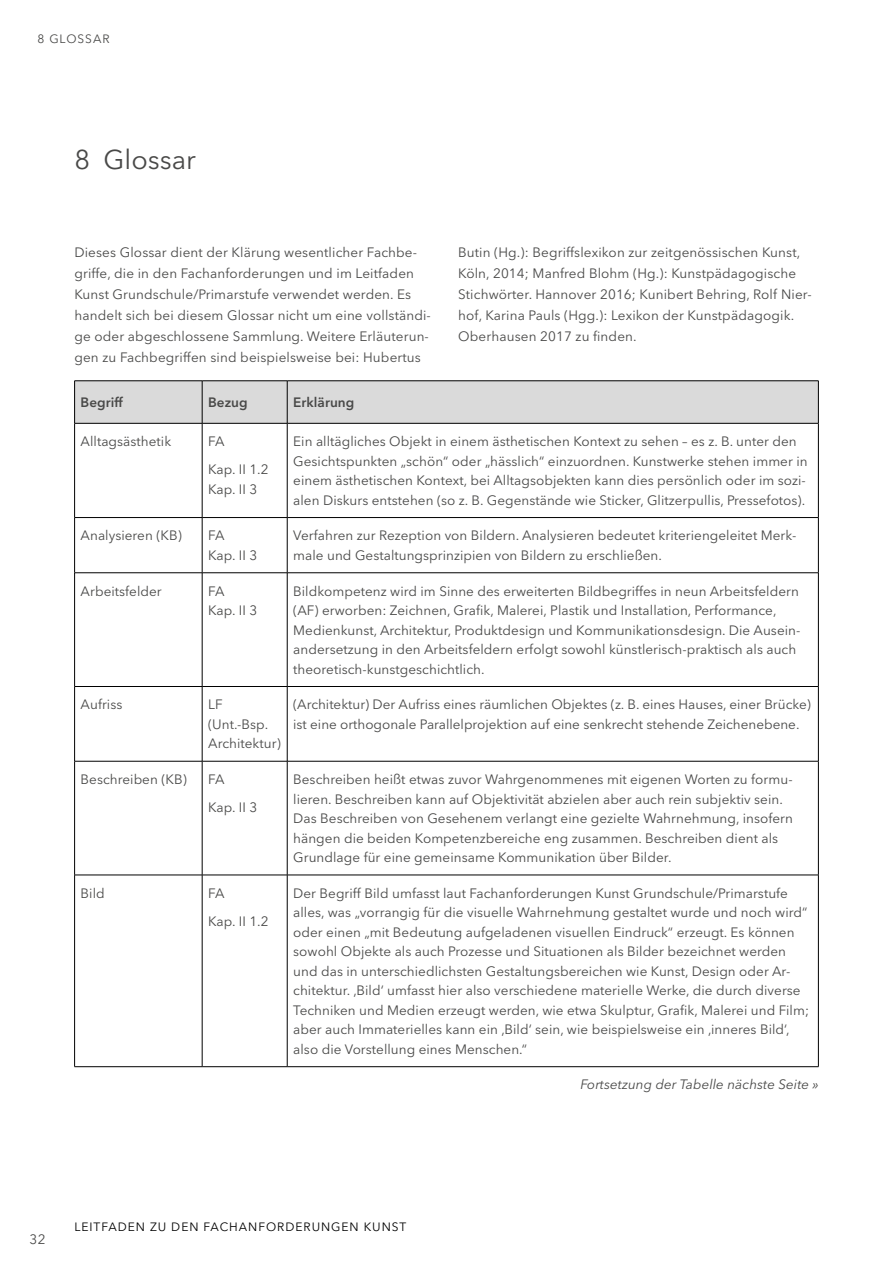
<style>
.page{position:relative;width:893px;height:1263px;background:#fff}
.page>*{position:absolute;margin:0;border:0;box-sizing:border-box;transform-origin:0 0}
.t1{font:27px "Avenir Next LT Pro";color:#494948}
.t2{font:13.5px/19.5px "Avenir Next LT Pro";letter-spacing:.005em;color:#494948}
.t3{font:italic 13.5px "Avenir Next LT Pro";letter-spacing:.005em;color:#494948}
.t4{font:600 13.5px "Avenir Next LT Pro";letter-spacing:.005em;color:#494948}
.t5{font:12px "Avenir Next LT Pro";letter-spacing:.08em;color:#000}
.t6{font:12px "Avenir Next LT Pro";letter-spacing:.08em;color:#494948}
</style>
<div class="page">
<div style="left:75px;top:381px;width:743px;height:42px;background:#dadada"></div>
<hr style="left:74px;top:380px;width:128px;height:1px;background:#000">
<hr style="left:74px;top:381px;width:1px;height:42px;background:#000">
<hr style="left:202px;top:380px;width:85px;height:1px;background:#000">
<hr style="left:202px;top:381px;width:1px;height:42px;background:#000">
<hr style="left:287px;top:380px;width:532px;height:1px;background:#000">
<hr style="left:287px;top:381px;width:1px;height:42px;background:#000">
<hr style="left:818px;top:381px;width:1px;height:42px;background:#000">
<hr style="left:74px;top:423px;width:128px;height:1px;background:#000">
<hr style="left:74px;top:423px;width:1px;height:94px;background:#000">
<hr style="left:202px;top:423px;width:85px;height:1px;background:#000">
<hr style="left:202px;top:423px;width:1px;height:94px;background:#000">
<hr style="left:287px;top:423px;width:532px;height:1px;background:#000">
<hr style="left:287px;top:423px;width:1px;height:94px;background:#000">
<hr style="left:818px;top:423px;width:1px;height:94px;background:#000">
<hr style="left:74px;top:517px;width:128px;height:1px;background:#000">
<hr style="left:74px;top:518px;width:1px;height:55px;background:#000">
<hr style="left:202px;top:517px;width:85px;height:1px;background:#000">
<hr style="left:202px;top:518px;width:1px;height:55px;background:#000">
<hr style="left:287px;top:517px;width:532px;height:1px;background:#000">
<hr style="left:287px;top:518px;width:1px;height:55px;background:#000">
<hr style="left:818px;top:518px;width:1px;height:55px;background:#000">
<hr style="left:74px;top:572px;width:128px;height:1px;background:#000">
<hr style="left:74px;top:573px;width:1px;height:113px;background:#000">
<hr style="left:202px;top:572px;width:85px;height:1px;background:#000">
<hr style="left:202px;top:573px;width:1px;height:113px;background:#000">
<hr style="left:287px;top:572px;width:532px;height:1px;background:#000">
<hr style="left:287px;top:573px;width:1px;height:113px;background:#000">
<hr style="left:818px;top:573px;width:1px;height:113px;background:#000">
<hr style="left:74px;top:686px;width:128px;height:1px;background:#000">
<hr style="left:74px;top:687px;width:1px;height:74px;background:#000">
<hr style="left:202px;top:686px;width:85px;height:1px;background:#000">
<hr style="left:202px;top:687px;width:1px;height:74px;background:#000">
<hr style="left:287px;top:686px;width:532px;height:1px;background:#000">
<hr style="left:287px;top:687px;width:1px;height:74px;background:#000">
<hr style="left:818px;top:687px;width:1px;height:74px;background:#000">
<hr style="left:74px;top:761px;width:128px;height:1px;background:#000">
<hr style="left:74px;top:761px;width:1px;height:114px;background:#000">
<hr style="left:202px;top:761px;width:85px;height:1px;background:#000">
<hr style="left:202px;top:761px;width:1px;height:114px;background:#000">
<hr style="left:287px;top:761px;width:532px;height:1px;background:#000">
<hr style="left:287px;top:761px;width:1px;height:114px;background:#000">
<hr style="left:818px;top:761px;width:1px;height:114px;background:#000">
<hr style="left:74px;top:875px;width:128px;height:1px;background:#000">
<hr style="left:74px;top:875px;width:1px;height:191px;background:#000">
<hr style="left:202px;top:875px;width:85px;height:1px;background:#000">
<hr style="left:202px;top:875px;width:1px;height:191px;background:#000">
<hr style="left:287px;top:875px;width:532px;height:1px;background:#000">
<hr style="left:287px;top:875px;width:1px;height:191px;background:#000">
<hr style="left:818px;top:875px;width:1px;height:191px;background:#000">
<hr style="left:74px;top:1066px;width:128px;height:1px;background:#000">
<hr style="left:202px;top:1066px;width:85px;height:1px;background:#000">
<hr style="left:287px;top:1066px;width:532px;height:1px;background:#000">
<p class="t6" style="left:37px;top:32px;width:74px">8 GLOSSAR</p>
<h1 class="t1" style="left:74px;top:144px;width:123px">8 Glossar</h1>
<p class="t2" style="left:74px;top:242px;width:358px;line-height:21px">Dieses Glossar dient der Klärung wesentlicher Fachbe&shy;griffe, die in den Fachanforderungen und im Leitfaden Kunst Grundschule/Primarstufe verwendet werden. Es handelt sich bei diesem Glossar nicht um eine vollständi&shy;ge oder abgeschlossene Sammlung. Weitere Erläuterun&shy;gen zu Fachbegriffen sind beispielsweise bei: Hubertus</p>
<p class="t2" style="left:458px;top:242px;width:355px;line-height:21px">Butin (Hg.): Begriffslexikon zur zeitgenössischen Kunst, Köln, 2014; Manfred Blohm (Hg.): Kunstpädagogische Stichwörter. Hannover 2016; Kunibert Behring, Rolf Nier&shy;hof, Karina Pauls (Hgg.): Lexikon der Kunstpädagogik.<br>Oberhausen 2017 zu finden.</p>
<p class="t4" style="left:81px;top:394px;width:44px">Begriff</p>
<p class="t4" style="left:208px;top:394px;width:41px">Bezug</p>
<p class="t4" style="left:293px;top:394px;width:63px">Erklärung</p>
<p class="t2" style="left:81px;top:432px;width:92px">Alltagsästhetik</p>
<p class="t2" style="left:208px;top:427px;width:62px;line-height:28px">FA<br>Kap. II 1.2</p>
<p class="t2" style="left:208px;top:479px;width:51px">Kap. II 3</p>
<p class="t2" style="left:293px;top:432px;width:516px">Ein alltägliches Objekt in einem ästhetischen Kontext zu sehen – es z. B. unter den Gesichtspunkten „schön“ oder „hässlich“ einzuordnen. Kunstwerke stehen immer in einem ästhetischen Kontext, bei Alltagsobjekten kann dies persönlich oder im sozi&shy;alen Diskurs entstehen (so z. B. Gegenstände wie Sticker, Glitzerpullis, Pressefotos).</p>
<p class="t2" style="left:81px;top:526px;width:103px">Analysieren (KB)</p>
<p class="t2" style="left:208px;top:526px;width:51px">FA<br>Kap. II 3</p>
<p class="t2" style="left:293px;top:526px;width:505px">Verfahren zur Rezeption von Bildern. Analysieren bedeutet kriteriengeleitet Merk&shy;male und Gestaltungsprinzipien von Bildern zu erschließen.</p>
<p class="t2" style="left:81px;top:581px;width:83px">Arbeitsfelder</p>
<p class="t2" style="left:208px;top:581px;width:51px">FA<br>Kap. II 3</p>
<p class="t2" style="left:293px;top:581px;width:509px">Bildkompetenz wird im Sinne des erweiterten Bildbegriffes in neun Arbeitsfeldern (AF) erworben: Zeichnen, Grafik, Malerei, Plastik und Installation, Performance, Medienkunst, Architektur, Produktdesign und Kommunikationsdesign. Die Ausein&shy;andersetzung in den Arbeitsfeldern erfolgt sowohl künstlerisch-praktisch als auch theoretisch-kunstgeschichtlich.</p>
<p class="t2" style="left:81px;top:695px;width:43px">Aufriss</p>
<p class="t2" style="left:208px;top:695px;width:74px">LF (Unt.-Bsp.<br>Architektur)</p>
<p class="t2" style="left:293px;top:695px;width:519px">(Architektur) Der Aufriss eines räumlichen Objektes (z. B. eines Hauses, einer Brücke) ist eine orthogonale Parallelprojektion auf eine senkrecht stehende Zeichenebene.</p>
<p class="t2" style="left:81px;top:770px;width:108px">Beschreiben (KB)</p>
<p class="t2" style="left:208px;top:765px;width:51px;line-height:28px">FA<br>Kap. II 3</p>
<p class="t2" style="left:293px;top:770px;width:501px">Beschreiben heißt etwas zuvor Wahrgenommenes mit eigenen Worten zu formu&shy;lieren. Beschreiben kann auf Objektivität abzielen aber auch rein subjektiv sein.<br>Das Beschreiben von Gesehenem verlangt eine gezielte Wahrnehmung, insofern hängen die beiden Kompetenzbereiche eng zusammen. Beschreiben dient als Grundlage für eine gemeinsame Kommunikation über Bilder.</p>
<p class="t2" style="left:81px;top:883px;width:26px">Bild</p>
<p class="t2" style="left:208px;top:879px;width:62px;line-height:28px">FA<br>Kap. II 1.2</p>
<p class="t2" style="left:293px;top:883px;width:517px">Der Begriff Bild umfasst laut Fachanforderungen Kunst Grundschule/Primarstufe alles, was „vorrangig für die visuelle Wahrnehmung gestaltet wurde und noch wird“ oder einen „mit Bedeutung aufgeladenen visuellen Eindruck“ erzeugt. Es können sowohl Objekte als auch Prozesse und Situationen als Bilder bezeichnet werden und das in unterschiedlichsten Gestaltungsbereichen wie Kunst, Design oder Ar&shy;chitektur. ‚Bild‘ umfasst hier also verschiedene materielle Werke, die durch diverse Techniken und Medien erzeugt werden, wie etwa Skulptur, Grafik, Malerei und Film; aber auch Immaterielles kann ein ‚Bild‘ sein, wie beispielsweise ein ‚inneres Bild‘, also die Vorstellung eines Menschen.“</p>
<p class="t2" style="left:29px;top:1229px;width:18px">32</p>
<p class="t5" style="left:74px;top:1219px;width:333px">LEITFADEN ZU DEN FACHANFORDERUNGEN KUNST</p>
<p class="t3" style="left:580px;top:1076px;width:240px">Fortsetzung der Tabelle nächste Seite »</p>
</div>
